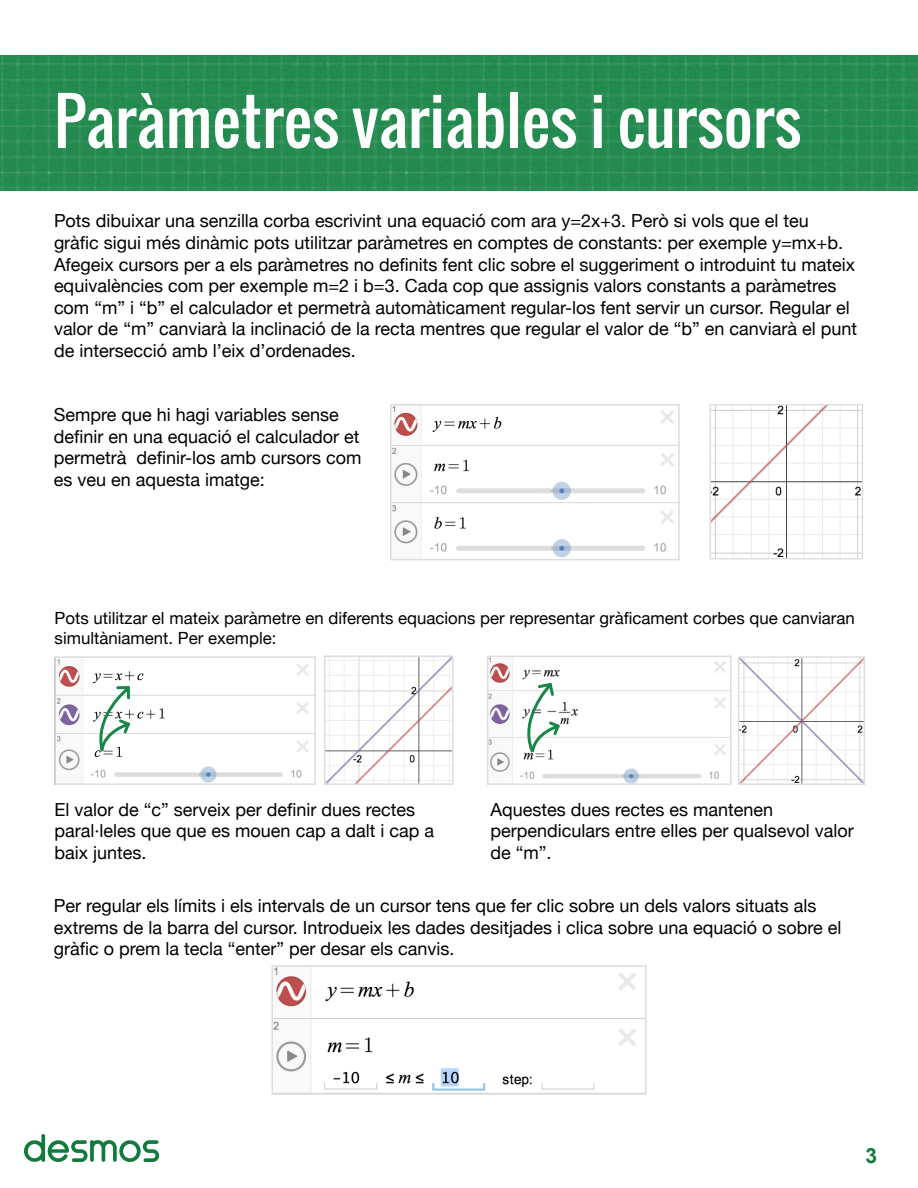
<style>
.page{position:relative;width:918px;height:1188px;background:#fff}
.page>*{position:absolute;margin:0;border:0;box-sizing:border-box;transform-origin:0 0}
.t1{font:63px "Oswald";color:#fff}
.t2{font:700 21px "Arial";color:#127a3d}
.t3{font:18px/21.6px "Helvetica Neue";color:#000}
.t4{font:16.8px/20.1px "Helvetica Neue";color:#000}
</style>
<div class="page">
<img style="left:0;top:55px;width:918px;height:135px">
<svg style="left:24px;top:1134px;width:135px;height:28px"></svg>
<img style="left:393px;top:407px;width:284px;height:150px">
<div style="left:390px;top:404px;width:290px;height:156px;border:2px solid #dcddde"></div>
<img style="left:712px;top:406px;width:149px;height:151px">
<div style="left:710px;top:404px;width:153px;height:155px;border:1px solid #dcddde"></div>
<img style="left:57px;top:659px;width:256px;height:123px">
<div style="left:54px;top:656px;width:262px;height:129px;border:2px solid #dcddde"></div>
<img style="left:490px;top:659px;width:238px;height:123px">
<div style="left:487px;top:656px;width:244px;height:129px;border:2px solid #dcddde"></div>
<img style="left:327px;top:658px;width:123px;height:124px">
<div style="left:324px;top:655px;width:129px;height:130px;border:2px solid #dcddde"></div>
<img style="left:741px;top:659px;width:121px;height:123px">
<div style="left:738px;top:656px;width:127px;height:129px;border:2px solid #dcddde"></div>
<svg style="left:94px;top:685px;width:38px;height:69px"></svg>
<svg style="left:519px;top:681px;width:43px;height:74px"></svg>
<img style="left:274px;top:968px;width:370px;height:124px">
<div style="left:271px;top:965px;width:376px;height:130px;border:2px solid #dcddde"></div>
<p class="t1" style="left:54px;top:73px;width:749px">Paràmetres variables i cursors</p>
<p class="t3" style="left:54px;top:211px;width:805px">Pots dibuixar una senzilla corba escrivint una equació com ara y=2x+3. Però si vols que el teu gràfic sigui més dinàmic pots utilitzar paràmetres en comptes de constants: per exemple y=mx+b.<br>Afegeix cursors per a els paràmetres no definits fent clic sobre el suggeriment o introduint tu mateix equivalències com per exemple m=2 i b=3. Cada cop que assignis valors constants a paràmetres com “m” i “b” el calculador et permetrà automàticament regular-los fent servir un cursor. Regular el valor de “m” canviarà la inclinació de la recta mentres que regular el valor de “b” en canviarà el punt de intersecció amb l’eix d’ordenades.</p>
<p class="t3" style="left:54px;top:405px;width:309px">Sempre que hi hagi variables sense definir en una equació el calculador et permetrà definir-los amb cursors com es veu en aquesta imatge:</p>
<p class="t4" style="left:55px;top:609px;width:802px">Pots utilitzar el mateix paràmetre en diferents equacions per representar gràficament corbes que canviaran simultàniament. Per exemple:</p>
<p class="t3" style="left:55px;top:800px;width:381px">El valor de “c” serveix per definir dues rectes paral·leles que que es mouen cap a dalt i cap a baix juntes.</p>
<p class="t3" style="left:54px;top:896px;width:789px">Per regular els límits i els intervals de un cursor tens que fer clic sobre un dels valors situats als extrems de la barra del cursor. Introdueix les dades desitjades i clica sobre una equació o sobre el gràfic o prem la tecla “enter” per desar els canvis.</p>
<p class="t3" style="left:490px;top:800px;width:365px">Aquestes dues rectes es mantenen perpendiculars entre elles per qualsevol valor de “m”.</p>
<p class="t2" style="left:866px;top:1142px;width:13px">3</p>
</div>
